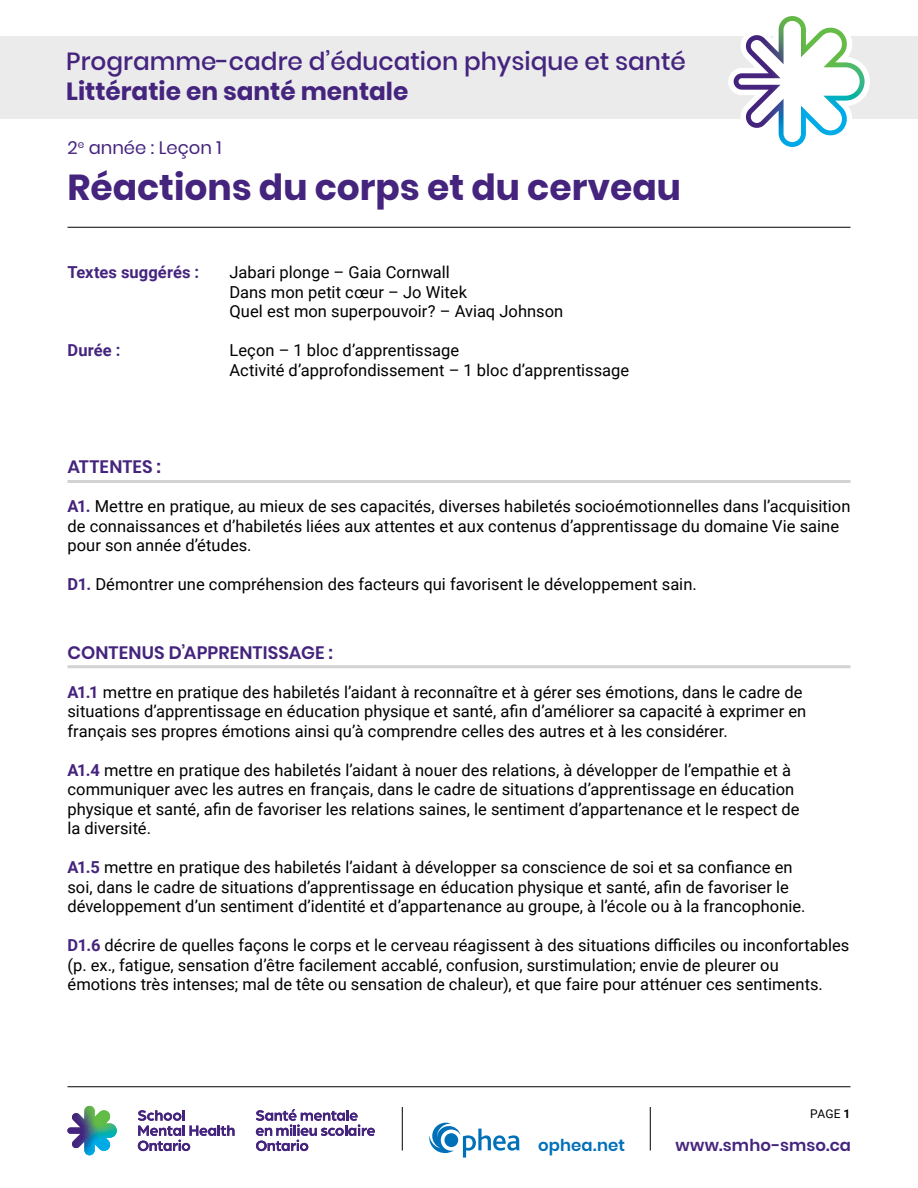
<style>
.page{position:relative;width:918px;height:1188px;background:#fff}
.page>*{position:absolute;margin:0;border:0;box-sizing:border-box;transform-origin:0 0}
.H1_Lesson_Title{font:700 36px "Poppins";color:#45247e}
.t1{font:500 24.75px "Poppins";color:#45247e}
.t2{font:700 24.75px "Poppins";color:#45247e}
.H2_Expectations{font:600 18px "Poppins";letter-spacing:.005em;color:#45247e}
.Lesson{font:18px "Poppins";color:#45247e}
.Body_with_1p_after{font:16.5px/19.5px "Roboto";color:#000}
.P_Body_Copy_black_11{font:16.5px "Roboto";color:#000}
.P_Body_Copy_black_11-2{font:700 16.5px "Roboto";letter-spacing:.005em;color:#45247e}
.ToC_-_Secondary{font:600 16.5px "Poppins";letter-spacing:.005em;color:#45247e}
.t3{font:600 16.5px "Poppins";letter-spacing:.005em;color:#0070b9}
.t4{font:12px "Roboto";color:#000}
.s1{font-weight:700;color:#45247e}
.s2{font-weight:700}
</style>
<div class="page">
<div style="left:0;top:37px;width:918px;height:82px;background:#ebebec"></div>
<svg style="left:728px;top:16px;width:142px;height:131px"></svg>
<hr style="left:68px;top:1086px;width:782px;height:1px;background:#000">
<hr style="left:68px;top:227px;width:782px;height:1px;background:#000">
<hr style="left:68px;top:480px;width:782px;height:3px;background:#d1d3d4">
<hr style="left:68px;top:665px;width:782px;height:3px;background:#d1d3d4">
<svg style="left:429px;top:1123px;width:91px;height:35px"></svg>
<hr style="left:402px;top:1107px;width:1px;height:43px;background:#000">
<hr style="left:650px;top:1107px;width:1px;height:43px;background:#000">
<svg style="left:67px;top:1106px;width:50px;height:49px"></svg>
<svg style="left:256px;top:1109px;width:119px;height:42px"></svg>
<svg style="left:138px;top:1110px;width:97px;height:41px"></svg>
<h2 class="t1" style="left:66px;top:47px;width:621px">Programme-cadre d’éducation physique et santé</h2>
<h2 class="t2" style="left:66px;top:77px;width:344px">Littératie en santé mentale</h2>
<p class="Lesson" style="left:68px;top:137px;width:156px">2<sup>e</sup> année : Leçon 1</p>
<h1 class="H1_Lesson_Title" style="left:68px;top:167px;width:615px">Réactions du corps et du cerveau</h1>
<p class="P_Body_Copy_black_11-2" style="left:68px;top:261px;width:133px">Textes suggérés :</p>
<p class="P_Body_Copy_black_11" style="left:229px;top:261px;width:222px">Jabari plonge – Gaia Cornwall</p>
<p class="P_Body_Copy_black_11" style="left:229px;top:280px;width:239px">Dans mon petit cœur – Jo Witek</p>
<p class="P_Body_Copy_black_11" style="left:229px;top:300px;width:335px">Quel est mon superpouvoir? – Aviaq Johnson</p>
<p class="P_Body_Copy_black_11-2" style="left:68px;top:339px;width:54px">Durée :</p>
<p class="P_Body_Copy_black_11" style="left:230px;top:339px;width:231px">Leçon – 1 bloc d’apprentissage</p>
<p class="P_Body_Copy_black_11" style="left:229px;top:358px;width:401px">Activité d’approfondissement – 1 bloc d’apprentissage</p>
<p class="H2_Expectations" style="left:68px;top:457px;width:95px">ATTENTES :</p>
<p class="Body_with_1p_after" style="left:68px;top:496px;width:785px"><span class="s1">A1.</span> Mettre en pratique, au mieux de ses capacités, diverses habiletés socioémotionnelles dans l’acquisition de connaissances et d’habiletés liées aux attentes et aux contenus d’apprentissage du domaine Vie saine pour son année d’études.</p>
<p class="Body_with_1p_after" style="left:68px;top:574px;width:631px"><span class="s1">D1.</span> Démontrer une compréhension des facteurs qui favorisent le développement sain.</p>
<p class="H2_Expectations" style="left:68px;top:642px;width:267px">CONTENUS D’APPRENTISSAGE :</p>
<p class="Body_with_1p_after" style="left:68px;top:681px;width:740px"><span class="s1">A1.1</span> mettre en pratique des habiletés l’aidant à reconnaître et à gérer ses émotions, dans le cadre de situations d’apprentissage en éducation physique et santé, afin d’améliorer sa capacité à exprimer en français ses propres émotions ainsi qu’à comprendre celles des autres et à les considérer.</p>
<p class="Body_with_1p_after" style="left:68px;top:759px;width:734px"><span class="s1">A1.4</span> mettre en pratique des habiletés l’aidant à nouer des relations, à développer de l’empathie et à communiquer avec les autres en français, dans le cadre de situations d’apprentissage en éducation physique et santé, afin de favoriser les relations saines, le sentiment d’appartenance et le respect de la diversité.</p>
<p class="Body_with_1p_after" style="left:68px;top:857px;width:739px"><span class="s1">A1.5</span> mettre en pratique des habiletés l’aidant à développer sa conscience de soi et sa confiance en soi, dans le cadre de situations d’apprentissage en éducation physique et santé, afin de favoriser le développement d’un sentiment d’identité et d’appartenance au groupe, à l’école ou à la francophonie.</p>
<p class="Body_with_1p_after" style="left:68px;top:935px;width:783px"><span class="s1">D1.6</span> décrire de quelles façons le corps et le cerveau réagissent à des situations difficiles ou inconfortables (p. ex., fatigue, sensation d’être facilement accablé, confusion, surstimulation; envie de pleurer ou émotions très intenses; mal de tête ou sensation de chaleur), et que faire pour atténuer ces sentiments.</p>
<p class="t4" style="left:810px;top:1105px;width:42px">PAGE <span class="s2">1</span></p>
<p class="t3" style="left:538px;top:1135px;width:88px">ophea.net</p>
<p class="ToC_-_Secondary" style="left:675px;top:1135px;width:177px">www.smho-smso.ca</p>
</div>
